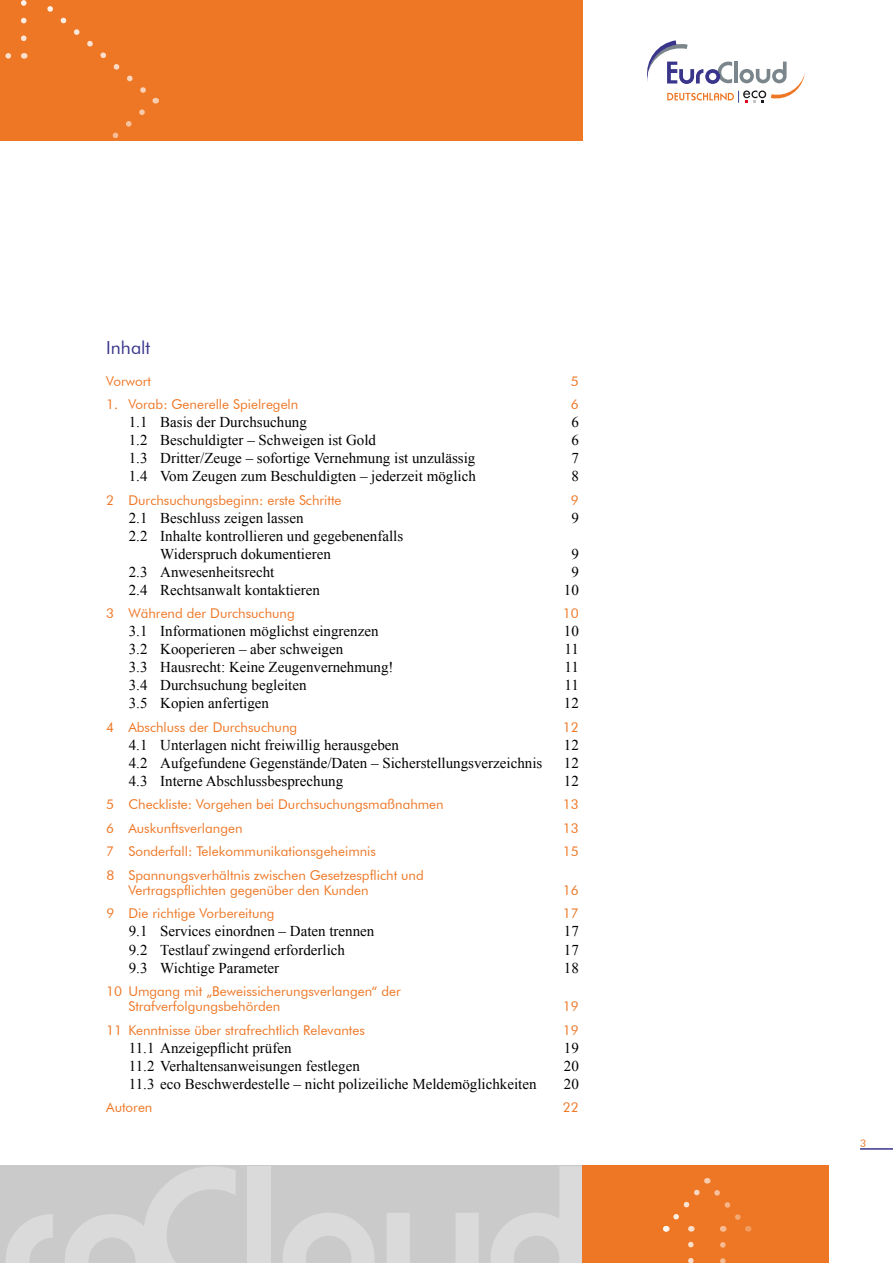
<style>
.page{position:relative;width:893px;height:1263px;background:#fff}
.page>*{position:absolute;margin:0;border:0;box-sizing:border-box;transform-origin:0 0}
.t1{font:18px "Futura BT";color:#37348b}
.t2{font:15px/18px "Times New Roman";color:#000}
.t3{font:13.5px/15px "Futura BT";color:#ee7726}
.t4{font:10.5px "Futura BT";color:#ee7726}
</style>
<div class="page">
<div style="left:0;top:0;width:583px;height:140px;background:#ee7726"></div>
<div style="left:0;top:1165px;width:583px;height:98px;background:#cacaca"></div>
<svg style="left:647px;top:40px;width:158px;height:63px"></svg>
<div style="left:248px;top:1166px;width:23px;height:97px;background:#dadada"></div>
<svg style="left:283px;top:1213px;width:91px;height:50px"></svg>
<svg style="left:387px;top:1213px;width:92px;height:50px"></svg>
<svg style="left:491px;top:1166px;width:92px;height:97px"></svg>
<svg style="left:6px;top:1214px;width:47px;height:49px"></svg>
<svg style="left:65px;top:1166px;width:171px;height:97px"></svg>
<hr style="left:860px;top:1148px;width:33px;height:2px;background:#37348b">
<div style="left:583px;top:1165px;width:246px;height:98px;background:#ee7726"></div>
<svg style="left:688px;top:1241px;width:6px;height:22px"></svg>
<svg style="left:666px;top:1178px;width:85px;height:53px"></svg>
<svg style="left:720px;top:1245px;width:6px;height:18px"></svg>
<svg style="left:0;top:0;width:157px;height:141px"></svg>
<p class="t1" style="left:106px;top:336px;width:45px">Inhalt</p>
<p class="t3" style="left:106px;top:373px;width:46px">Vorwort</p>
<p class="t3" style="left:571px;top:373px;width:9px">5</p>
<p class="t3" style="left:106px;top:397px;width:194px">1. Vorab: Generelle Spielregeln</p>
<p class="t3" style="left:571px;top:397px;width:9px">6</p>
<p class="t2" style="left:129px;top:413px;width:180px">1.1 Basis der Durchsuchung</p>
<p class="t2" style="left:571px;top:413px;width:9px">6</p>
<p class="t2" style="left:129px;top:431px;width:249px">1.2 Beschuldigter – Schweigen ist Gold</p>
<p class="t2" style="left:571px;top:431px;width:9px">6</p>
<p class="t2" style="left:129px;top:449px;width:348px">1.3 Dritter/Zeuge – sofortige Vernehmung ist unzulässig</p>
<p class="t2" style="left:571px;top:449px;width:9px">7</p>
<p class="t2" style="left:129px;top:467px;width:349px">1.4 Vom Zeugen zum Beschuldigten – jederzeit möglich</p>
<p class="t2" style="left:571px;top:467px;width:9px">8</p>
<p class="t3" style="left:106px;top:492px;width:237px">2 Durchsuchungsbeginn: erste Schritte</p>
<p class="t3" style="left:571px;top:492px;width:9px">9</p>
<p class="t2" style="left:129px;top:509px;width:176px">2.1 Beschluss zeigen lassen</p>
<p class="t2" style="left:571px;top:509px;width:9px">9</p>
<p class="t2" style="left:160px;top:527px;width:244px;text-indent:-32px">2.2 Inhalte kontrollieren und gegebenenfalls<br>Widerspruch dokumentieren</p>
<p class="t2" style="left:571px;top:545px;width:9px">9</p>
<p class="t2" style="left:129px;top:563px;width:147px">2.3 Anwesenheitsrecht</p>
<p class="t2" style="left:571px;top:563px;width:9px">9</p>
<p class="t2" style="left:129px;top:581px;width:193px">2.4 Rechtsanwalt kontaktieren</p>
<p class="t2" style="left:564px;top:581px;width:16px">10</p>
<p class="t3" style="left:106px;top:606px;width:190px">3 Während der Durchsuchung</p>
<p class="t3" style="left:563px;top:606px;width:17px">10</p>
<p class="t2" style="left:129px;top:622px;width:251px">3.1 Informationen möglichst eingrenzen</p>
<p class="t2" style="left:564px;top:622px;width:16px">10</p>
<p class="t2" style="left:129px;top:640px;width:216px">3.2 Kooperieren – aber schweigen</p>
<p class="t2" style="left:564px;top:640px;width:16px">11</p>
<p class="t2" style="left:129px;top:658px;width:266px">3.3 Hausrecht: Keine Zeugenvernehmung!</p>
<p class="t2" style="left:564px;top:658px;width:16px">11</p>
<p class="t2" style="left:129px;top:676px;width:179px">3.4 Durchsuchung begleiten</p>
<p class="t2" style="left:564px;top:676px;width:16px">11</p>
<p class="t2" style="left:129px;top:694px;width:142px">3.5 Kopien anfertigen</p>
<p class="t2" style="left:564px;top:694px;width:16px">12</p>
<p class="t3" style="left:106px;top:719px;width:192px">4 Abschluss der Durchsuchung</p>
<p class="t3" style="left:563px;top:719px;width:17px">12</p>
<p class="t2" style="left:129px;top:736px;width:272px">4.1 Unterlagen nicht freiwillig herausgeben</p>
<p class="t2" style="left:564px;top:736px;width:16px">12</p>
<p class="t2" style="left:129px;top:754px;width:415px">4.2 Aufgefundene Gegenstände/Daten – Sicherstellungsverzeichnis</p>
<p class="t2" style="left:564px;top:754px;width:16px">12</p>
<p class="t2" style="left:129px;top:772px;width:216px">4.3 Interne Abschlussbesprechung</p>
<p class="t2" style="left:564px;top:772px;width:16px">12</p>
<p class="t3" style="left:106px;top:797px;width:339px">5 Checkliste: Vorgehen bei Durchsuchungsmaßnahmen</p>
<p class="t3" style="left:563px;top:797px;width:17px">13</p>
<p class="t3" style="left:106px;top:820px;width:138px">6 Auskunftsverlangen</p>
<p class="t3" style="left:563px;top:820px;width:17px">13</p>
<p class="t3" style="left:106px;top:844px;width:271px">7 Sonderfall: Telekommunikationsgeheimnis</p>
<p class="t3" style="left:563px;top:844px;width:17px">15</p>
<p class="t3" style="left:128px;top:867px;width:297px;text-indent:-22px">8 Spannungsverhältnis zwischen Gesetzespflicht und<br>Vertragspflichten gegenüber den Kunden</p>
<p class="t3" style="left:563px;top:882px;width:17px">16</p>
<p class="t3" style="left:106px;top:906px;width:170px">9 Die richtige Vorbereitung</p>
<p class="t3" style="left:563px;top:906px;width:17px">17</p>
<p class="t2" style="left:129px;top:922px;width:247px">9.1 Services einordnen – Daten trennen</p>
<p class="t2" style="left:564px;top:922px;width:16px">17</p>
<p class="t2" style="left:129px;top:940px;width:218px">9.2 Testlauf zwingend erforderlich</p>
<p class="t2" style="left:564px;top:940px;width:16px">17</p>
<p class="t2" style="left:129px;top:958px;width:152px">9.3 Wichtige Parameter</p>
<p class="t2" style="left:564px;top:958px;width:16px">18</p>
<p class="t3" style="left:128px;top:983px;width:274px;text-indent:-22px">10 Umgang mit „Beweissicherungsverlangen“ der<br>Strafverfolgungsbehörden</p>
<p class="t3" style="left:563px;top:998px;width:17px">19</p>
<p class="t3" style="left:106px;top:1022px;width:260px">11 Kenntnisse über strafrechtlich Relevantes</p>
<p class="t3" style="left:563px;top:1022px;width:17px">19</p>
<p class="t2" style="left:129px;top:1038px;width:164px">11.1 Anzeigepflicht prüfen</p>
<p class="t2" style="left:564px;top:1038px;width:16px">19</p>
<p class="t2" style="left:129px;top:1056px;width:233px">11.2 Verhaltensanweisungen festlegen</p>
<p class="t2" style="left:564px;top:1056px;width:16px">20</p>
<p class="t2" style="left:129px;top:1074px;width:409px">11.3 eco Beschwerdestelle – nicht polizeiliche Meldemöglichkeiten</p>
<p class="t2" style="left:564px;top:1074px;width:16px">20</p>
<p class="t3" style="left:106px;top:1099px;width:48px">Autoren</p>
<p class="t3" style="left:563px;top:1099px;width:17px">22</p>
<p class="t4" style="left:860px;top:1136px;width:8px">3</p>
</div>
